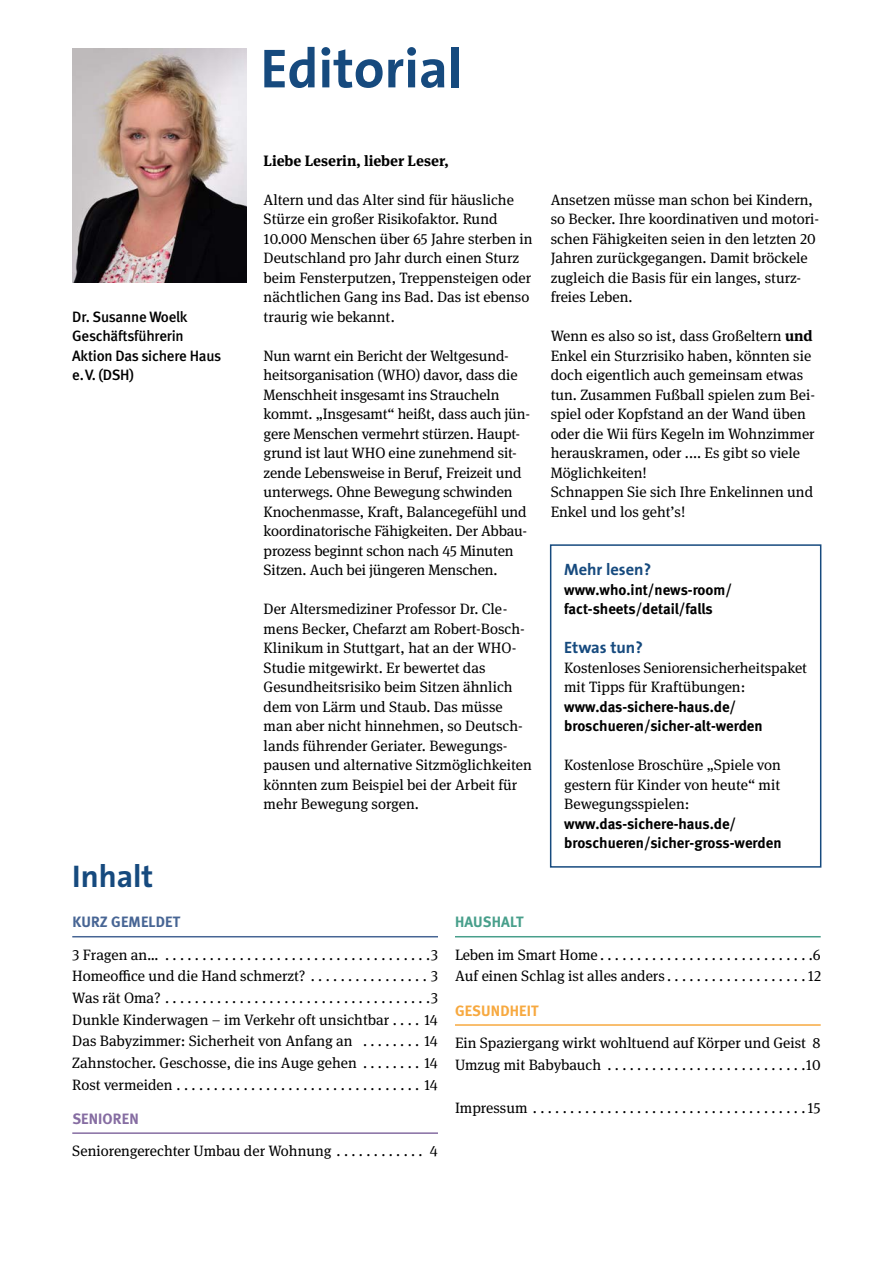
<style>
.page{position:relative;width:893px;height:1263px;background:#fff}
.page>*{position:absolute;margin:0;border:0;box-sizing:border-box;transform-origin:0 0}
.Ü1{font:700 55.5px "The Sans B7";color:#164a7e}
.ü4{font:700 31.5px "The Sans B7";color:#164a7e}
.Subhead{font:700 16.5px "The Sans B7";color:#164a7e}
.Fließtext{font:15px/19.5px "DGUV Meta Serif";color:#000}
.t1{font:500 15px/19.5px "DGUV Meta";letter-spacing:-.015em;color:#000}
.Fließtext-2{font:700 15px/19.5px "DGUV Meta";color:#000}
.Fließtext-3{font:700 15px "DGUV Meta Serif";color:#000}
.t2{font:700 15px "DGUV Meta";letter-spacing:.01em;color:#476594}
.t3{font:700 15px "DGUV Meta";letter-spacing:.01em;color:#f7a940}
.t4{font:700 15px "DGUV Meta";letter-spacing:.01em;color:#866da2}
.t5{font:700 15px "DGUV Meta";letter-spacing:.01em;color:#489f8b}
.s1{font-weight:700}
.s2{font-family:"DGUV Meta";font-weight:700}
</style>
<div class="page">
<img style="left:72px;top:49px;width:175px;height:234px">
<hr style="left:72px;top:936px;width:366px;height:1px;background:#476594">
<hr style="left:72px;top:1132px;width:366px;height:2px;background:#866da2">
<hr style="left:455px;top:936px;width:366px;height:1px;background:#489f8b">
<hr style="left:455px;top:1024px;width:366px;height:2px;background:#f7a940">
<div style="left:550px;top:544px;width:271px;height:324px;border:2px solid #164a7e"></div>
<p class="t1" style="left:72px;top:307px;width:150px">Dr. Susanne Woelk<br>Geschäftsführerin<br>Aktion Das sichere Haus e.V. (DSH)</p>
<h4 class="ü4" style="left:72px;top:860px;width:83px">Inhalt</h4>
<h3 class="Ü1" style="left:260px;top:39px;width:204px">Editorial</h3>
<p class="Fließtext-3" style="left:264px;top:151px;width:187px">Liebe Leserin, lieber Leser,</p>
<p class="Fließtext" style="left:264px;top:190px;width:270px">Altern und das Alter sind für häusliche Stürze ein großer Risikofaktor. Rund 10.000 Menschen über 65 Jahre sterben in Deutschland pro Jahr durch einen Sturz beim Fensterputzen, Treppensteigen oder nächtlichen Gang ins Bad. Das ist ebenso traurig wie bekannt.</p>
<p class="Fließtext" style="left:264px;top:346px;width:268px">Nun warnt ein Bericht der Weltgesund&shy;heitsorganisation (WHO) davor, dass die Menschheit insgesamt ins Straucheln kommt. „Insgesamt“ heißt, dass auch jün&shy;gere Menschen vermehrt stürzen. Haupt&shy;grund ist laut WHO eine zunehmend sit&shy;zende Lebensweise in Beruf, Freizeit und unterwegs. Ohne Bewegung schwinden Knochenmasse, Kraft, Balancegefühl und koordinatorische Fähigkeiten. Der Abbau&shy;prozess beginnt schon nach 45 Minuten Sitzen. Auch bei jüngeren Menschen.</p>
<p class="Fließtext" style="left:264px;top:599px;width:270px">Der Altersmediziner Professor Dr. Cle&shy;mens Becker, Chefarzt am Robert-Bosch-Klinikum in Stuttgart, hat an der WHO-Studie mitgewirkt. Er bewertet das Gesundheitsrisiko beim Sitzen ähnlich dem von Lärm und Staub. Das müsse man aber nicht hinnehmen, so Deutsch&shy;lands führender Geriater. Bewegungs&shy;pausen und alternative Sitzmöglichkeiten könnten zum Beispiel bei der Arbeit für mehr Bewegung sorgen.</p>
<p class="Fließtext" style="left:551px;top:190px;width:270px">Ansetzen müsse man schon bei Kindern, so Becker. Ihre koordinativen und motori&shy;schen Fähigkeiten seien in den letzten 20<br>Jahren zurückgegangen. Damit bröckele zugleich die Basis für ein langes, sturz&shy;freies Leben.</p>
<p class="Fließtext" style="left:551px;top:326px;width:266px">Wenn es also so ist, dass Großeltern <span class="s1">und </span>Enkel ein Sturzrisiko haben, könnten sie doch eigentlich auch gemeinsam etwas tun. Zusammen Fußball spielen zum Bei&shy;spiel oder Kopfstand an der Wand üben oder die Wii fürs Kegeln im Wohnzimmer herauskramen, oder .... Es gibt so viele Möglichkeiten!<br>Schnappen Sie sich Ihre Enkelinnen und Enkel und los geht’s!</p>
<h4 class="Subhead" style="left:564px;top:561px;width:88px">Mehr lesen?</h4>
<p class="Fließtext-2" style="left:564px;top:580px;width:169px">www.who.int/news-room/ fact-sheets/detail/falls</p>
<h4 class="Subhead" style="left:564px;top:639px;width:80px">Etwas tun?</h4>
<p class="Fließtext" style="left:564px;top:658px;width:244px">Kostenloses Seniorensicherheitspaket mit Tipps für Kraftübungen: <span class="s2">www.das-sichere-haus.de/ broschueren/sicher-alt-werden</span></p>
<p class="Fließtext" style="left:564px;top:755px;width:219px">Kostenlose Broschüre „Spiele von gestern für Kinder von heute“ mit<br>Bewegungsspielen: <span class="s2">www.das-sichere-haus.de/ broschueren/sicher-gross-werden</span></p>
<p class="t2" style="left:72px;top:913px;width:109px">KURZ GEMELDET</p>
<p class="Fließtext" style="left:72px;top:945px;width:88px">3 Fragen an…</p>
<p class="Fließtext" style="left:431px;top:945px;width:9px">3</p>
<p class="Fließtext" style="left:72px;top:967px;width:240px">Homeoffice und die Hand schmerzt?.................</p>
<p class="Fließtext" style="left:431px;top:967px;width:9px">3</p>
<p class="Fließtext" style="left:72px;top:988px;width:90px">Was rät Oma?</p>
<p class="Fließtext" style="left:431px;top:988px;width:9px">3</p>
<p class="Fließtext" style="left:72px;top:1010px;width:322px">Dunkle Kinderwagen – im Verkehr oft unsichtbar.....</p>
<p class="Fließtext" style="left:424px;top:1010px;width:15px">14</p>
<p class="Fließtext" style="left:72px;top:1032px;width:292px">Das Babyzimmer: Sicherheit von Anfang an .........</p>
<p class="Fließtext" style="left:424px;top:1032px;width:15px">14</p>
<p class="Fließtext" style="left:72px;top:1053px;width:293px">Zahnstocher. Geschosse, die ins Auge gehen .........</p>
<p class="Fließtext" style="left:424px;top:1053px;width:15px">14</p>
<p class="Fließtext" style="left:72px;top:1075px;width:106px">Rost vermeiden..................................</p>
<p class="Fließtext" style="left:424px;top:1075px;width:15px">14</p>
<p class="t4" style="left:72px;top:1110px;width:68px">SENIOREN</p>
<p class="Fließtext" style="left:72px;top:1141px;width:261px">Seniorengerechter Umbau der Wohnung</p>
<p class="Fließtext" style="left:430px;top:1141px;width:10px">4</p>
<p class="t5" style="left:455px;top:913px;width:70px">HAUSHALT</p>
<p class="Fließtext" style="left:455px;top:945px;width:144px">Leben im Smart Home</p>
<p class="Fließtext" style="left:813px;top:945px;width:9px">6</p>
<p class="Fließtext" style="left:455px;top:967px;width:211px">Auf einen Schlag ist alles anders</p>
<p class="Fließtext" style="left:808px;top:967px;width:14px">12</p>
<p class="t3" style="left:455px;top:1001px;width:85px">GESUNDHEIT</p>
<p class="Fließtext" style="left:455px;top:1033px;width:367px">Ein Spaziergang wirkt wohltuend auf Körper und Geist 8</p>
<p class="Fließtext" style="left:455px;top:1055px;width:148px">Umzug mit Babybauch</p>
<p class="Fließtext" style="left:806px;top:1055px;width:16px">10</p>
<p class="Fließtext" style="left:455px;top:1098px;width:74px">Impressum</p>
<p class="Fließtext" style="left:807px;top:1098px;width:15px">15</p>
</div>
